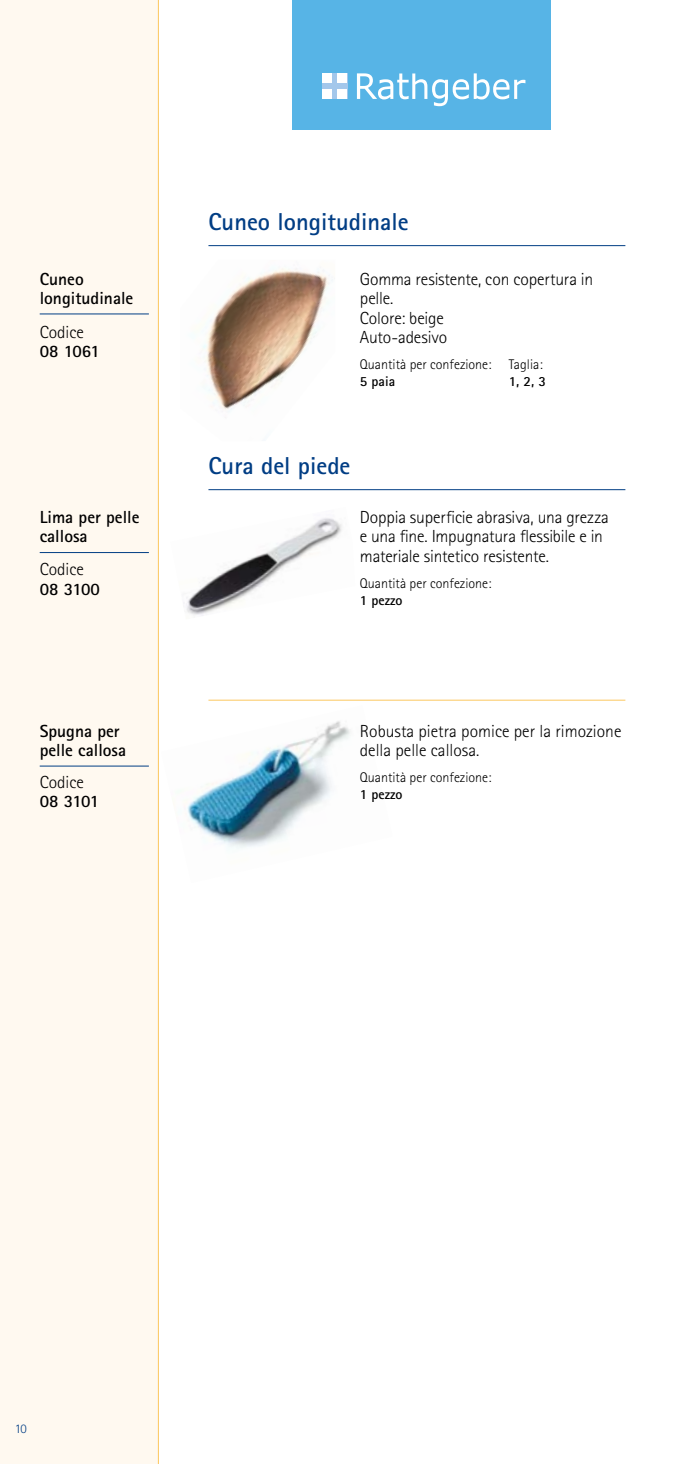
<style>
.page{position:relative;width:680px;height:1464px;background:#fff}
.page>*{position:absolute;margin:0;border:0;box-sizing:border-box;transform-origin:0 0}
.t1{font:700 24.5px "Rotis Sans Serif Std";color:#003d84}
.t2{font:300 17.5px/19.2px "Rotis Sans Serif Std";letter-spacing:-.01em;color:#000}
.t3{font:700 17.5px/19.2px "Rotis Sans Serif Std";color:#000}
.t4{font:300 14px "Rotis Sans Serif Std";color:#000}
.t5{font:700 14px "Rotis Sans Serif Std";color:#000}
.t6{font:300 13.12px "Rotis Sans Serif Std";color:#003d84}
</style>
<div class="page">
<div style="left:0;top:0;width:159px;height:1463px;background:#fff9f0"></div>
<div style="left:293px;top:0;width:258px;height:129px;background:#57b4e6"></div>
<div style="left:322px;top:73px;width:25px;height:26px;background:#a3c7eb"></div>
<svg style="left:357px;top:73px;width:168px;height:33px"></svg>
<div style="left:322px;top:89px;width:9px;height:10px;background:#fff"></div>
<div style="left:337px;top:89px;width:10px;height:10px;background:#fff"></div>
<div style="left:322px;top:73px;width:9px;height:10px;background:#fff"></div>
<div style="left:337px;top:73px;width:10px;height:10px;background:#fff"></div>
<img style="left:183px;top:518px;width:159px;height:98px">
<img style="left:187px;top:721px;width:163px;height:128px">
<hr style="left:40px;top:765px;width:109px;height:1px;background:#003d84">
<hr style="left:40px;top:552px;width:109px;height:1px;background:#003d84">
<hr style="left:208px;top:245px;width:417px;height:1px;background:#003d84">
<hr style="left:40px;top:313px;width:109px;height:1px;background:#003d84">
<img style="left:202px;top:268px;width:131px;height:144px">
<hr style="left:208px;top:489px;width:417px;height:1px;background:#003d84">
<hr style="left:208px;top:699px;width:417px;height:1px;background:#fcc75f">
<p class="t3" style="left:40px;top:269px;width:95px">Cuneo longitudinale</p>
<p class="t2" style="left:40px;top:322px;width:46px">Codice</p>
<p class="t3" style="left:40px;top:341px;width:62px">08 1061</p>
<p class="t3" style="left:40px;top:507px;width:101px">Lima per pelle callosa</p>
<p class="t2" style="left:40px;top:560px;width:46px">Codice</p>
<p class="t3" style="left:40px;top:578px;width:62px">08 3100</p>
<p class="t3" style="left:40px;top:720px;width:88px">Spugna per pelle callosa</p>
<p class="t2" style="left:40px;top:772px;width:46px">Codice</p>
<p class="t3" style="left:40px;top:791px;width:61px">08 3101</p>
<h1 class="t1" style="left:208px;top:206px;width:202px">Cuneo longitudinale</h1>
<p class="t2" style="left:360px;top:269px;width:235px">Gomma resistente, con copertura in pelle.<br>Colore: beige<br>Auto-adesivo</p>
<p class="t4" style="left:360px;top:356px;width:184px">Quantità per confezione: Taglia:</p>
<p class="t5" style="left:360px;top:372px;width:37px">5 paia</p>
<p class="t5" style="left:509px;top:372px;width:39px">1, 2, 3</p>
<h1 class="t1" style="left:208px;top:450px;width:143px">Cura del piede</h1>
<p class="t2" style="left:360px;top:508px;width:250px">Doppia superficie abrasiva, una grezza e una fine. Impugnatura flessibile e in materiale sintetico resistente.</p>
<p class="t4" style="left:360px;top:575px;width:133px">Quantità per confezione:</p>
<p class="t5" style="left:360px;top:591px;width:44px">1 pezzo</p>
<p class="t2" style="left:360px;top:721px;width:263px">Robusta pietra pomice per la rimozione della pelle callosa.</p>
<p class="t4" style="left:360px;top:769px;width:133px">Quantità per confezione:</p>
<p class="t5" style="left:360px;top:785px;width:44px">1 pezzo</p>
<p class="t6" style="left:15px;top:1421px;width:14px">10</p>
</div>
